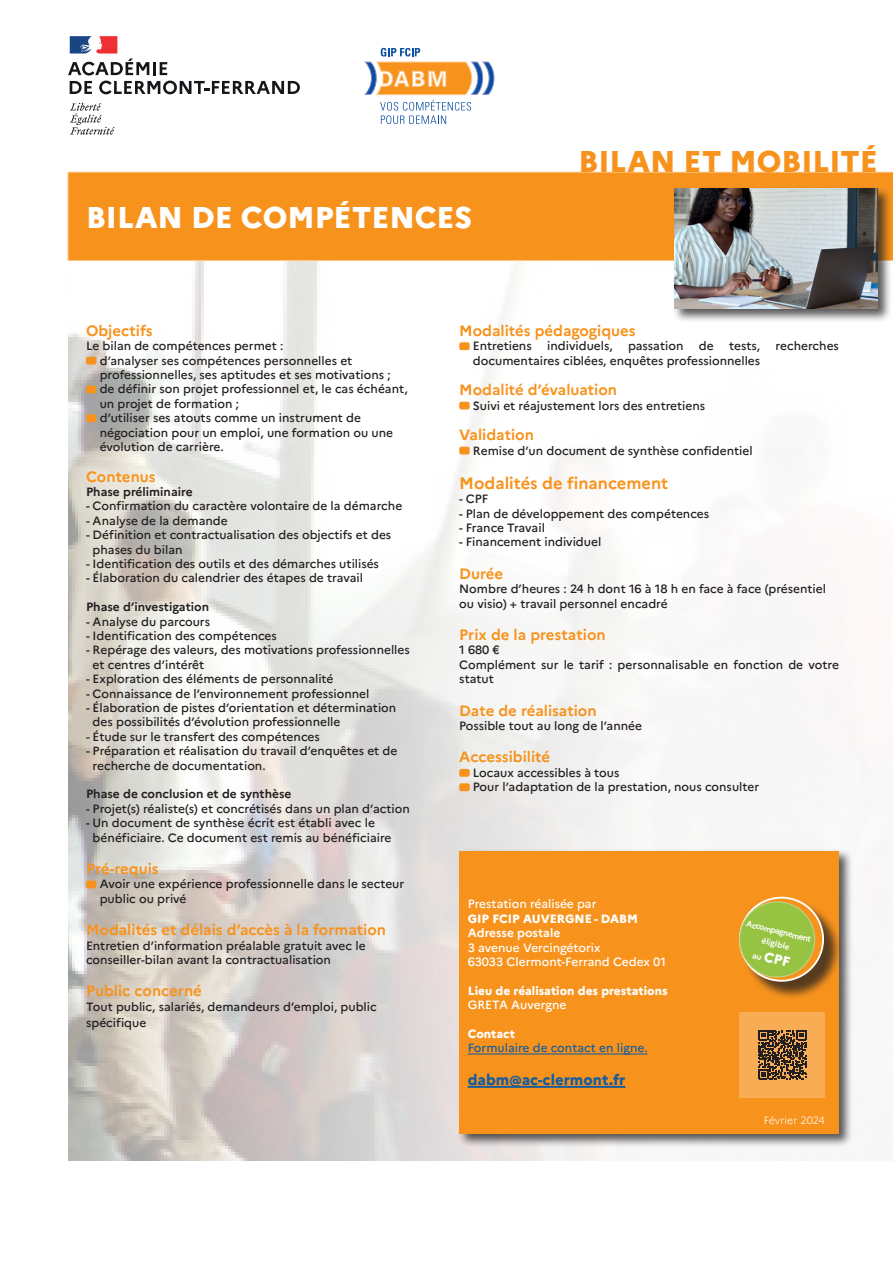
<style>
.page{position:relative;width:893px;height:1263px;background:#fff}
.page>*{position:absolute;margin:0;border:0;box-sizing:border-box;transform-origin:0 0}
.t1{font:800 30px "Marianne";color:#fff}
.t2{font:800 30px "Marianne";color:#f7931d}
.t3{font:700 16.5px "Marianne";color:#f7931d}
.t4{font:700 15px "Marianne";color:#f7931d}
.t5{font:800 15px "Marianne";color:#175d9e}
.t6{font:800 13.65px "Marianne";color:#fff}
.t7{font:500 12px/14.4px "Marianne";color:#231f20}
.t8{font:500 12px/14.4px "Marianne";color:#fff}
.t9{font:700 12px "Marianne";color:#231f20}
.t10{font:800 12px "Marianne";color:#fff}
.t11{font:500 12px "Marianne";color:#175d9e}
.t12{font:700 12px "Marianne";color:#fff}
.t13{font:300 10.5px "Marianne";color:#fff}
.t14{font:700 8.25px/12.8px "Marianne";color:#fff;text-align:center}
.s1{font-weight:700;font-size:8.25px}
</style>
<div class="page">
<img style="left:68px;top:261px;width:702px;height:900px">
<div style="left:68px;top:172px;width:825px;height:89px;background:#f7931d"></div>
<div style="left:86px;top:357px;width:10px;height:7px;background:#f7931d;border-radius:2px"></div>
<div style="left:86px;top:385px;width:10px;height:8px;background:#f7931d;border-radius:2px"></div>
<div style="left:86px;top:414px;width:10px;height:8px;background:#f7931d;border-radius:2px"></div>
<div style="left:86px;top:880px;width:10px;height:8px;background:#f7931d;border-radius:2px"></div>
<div style="left:672px;top:186px;width:220px;height:137px;background:#231f20;opacity:.75"></div>
<img style="left:674px;top:188px;width:204px;height:120px">
<div style="left:459px;top:342px;width:11px;height:8px;background:#f7931d;border-radius:2px"></div>
<div style="left:459px;top:402px;width:11px;height:7px;background:#f7931d;border-radius:2px"></div>
<div style="left:459px;top:447px;width:11px;height:7px;background:#f7931d;border-radius:2px"></div>
<div style="left:459px;top:769px;width:11px;height:8px;background:#f7931d;border-radius:2px"></div>
<div style="left:459px;top:783px;width:11px;height:8px;background:#f7931d;border-radius:2px"></div>
<div style="left:457px;top:849px;width:396px;height:298px;background:#231f20;opacity:.75"></div>
<div style="left:459px;top:851px;width:380px;height:282px;background:#f7931d"></div>
<hr style="left:468px;top:1053px;width:180px;height:1px;background:#175d9e">
<hr style="left:468px;top:1086px;width:157px;height:2px;background:#175d9e">
<div style="left:741px;top:899px;width:101px;height:101px;background:#231f20;opacity:.75"></div>
<svg style="left:739px;top:896px;width:91px;height:89px"></svg>
<div style="left:740px;top:1012px;width:85px;height:85px;background:#f8ad54"></div>
<svg style="left:758px;top:1030px;width:49px;height:49px"></svg>
<svg style="left:364px;top:48px;width:131px;height:76px"></svg>
<svg style="left:70px;top:103px;width:45px;height:32px"></svg>
<svg style="left:68px;top:36px;width:99px;height:39px"></svg>
<svg style="left:70px;top:81px;width:22px;height:13px"></svg>
<svg style="left:99px;top:81px;width:201px;height:13px"></svg>
<h1 class="t1" style="left:86px;top:199px;width:388px">BILAN DE COMPÉTENCES</h1>
<h1 class="t2" style="left:578px;top:143px;width:301px">BILAN ET MOBILITÉ</h1>
<p class="t4" style="left:86px;top:321px;width:68px">Objectifs</p>
<p class="t7" style="left:100px;top:339px;width:309px;text-indent:-14px">Le bilan de compétences permet :<br>d’analyser ses compétences personnelles et professionnelles, ses aptitudes et ses motivations ; de définir son projet professionnel et, le cas échéant, un projet de formation ;<br>d’utiliser ses atouts comme un instrument de négociation pour un emploi, une formation ou une évolution de carrière.</p>
<p class="t4" style="left:86px;top:467px;width:71px">Contenus</p>
<p class="t9" style="left:86px;top:484px;width:108px">Phase préliminaire</p>
<p class="t7" style="left:86px;top:499px;width:318px">- Confirmation du caractère volontaire de la démarche</p>
<p class="t7" style="left:86px;top:513px;width:143px">- Analyse de la demande</p>
<p class="t7" style="left:93px;top:528px;width:300px;text-indent:-7px">- Définition et contractualisation des objectifs et des phases du bilan</p>
<p class="t7" style="left:86px;top:556px;width:294px">- Identification des outils et des démarches utilisés</p>
<p class="t7" style="left:86px;top:571px;width:279px">- Élaboration du calendrier des étapes de travail</p>
<p class="t9" style="left:86px;top:599px;width:125px">Phase d’investigation</p>
<p class="t7" style="left:86px;top:614px;width:126px">- Analyse du parcours</p>
<p class="t7" style="left:86px;top:628px;width:192px">- Identification des compétences</p>
<p class="t7" style="left:93px;top:643px;width:319px;text-indent:-7px">- Repérage des valeurs, des motivations professionnelles et centres d’intérêt</p>
<p class="t7" style="left:86px;top:672px;width:249px">- Exploration des éléments de personnalité</p>
<p class="t7" style="left:86px;top:686px;width:285px">- Connaissance de l’environnement professionnel</p>
<p class="t7" style="left:93px;top:700px;width:305px;text-indent:-7px">- Élaboration de pistes d’orientation et détermination des possibilités d’évolution professionnelle</p>
<p class="t7" style="left:86px;top:729px;width:235px">- Étude sur le transfert des compétences</p>
<p class="t7" style="left:93px;top:744px;width:306px;text-indent:-7px">- Préparation et réalisation du travail d’enquêtes et de recherche de documentation.</p>
<p class="t9" style="left:86px;top:787px;width:207px">Phase de conclusion et de synthèse</p>
<p class="t7" style="left:86px;top:801px;width:325px">- Projet(s) réaliste(s) et concrétisés dans un plan d’action</p>
<p class="t7" style="left:93px;top:816px;width:300px;text-indent:-7px">- Un document de synthèse écrit est établi avec le bénéficiaire. Ce document est remis au bénéficiaire</p>
<p class="t4" style="left:86px;top:859px;width:74px">Pré-requis</p>
<p class="t7" style="left:100px;top:877px;width:306px">Avoir une expérience professionnelle dans le secteur public ou privé</p>
<p class="t4" style="left:86px;top:921px;width:302px">Modalités et délais d’accès à la formation</p>
<p class="t7" style="left:86px;top:938px;width:281px">Entretien d’information préalable gratuit avec le conseiller-bilan avant la contractualisation</p>
<p class="t4" style="left:86px;top:982px;width:117px">Public concerné</p>
<p class="t7" style="left:86px;top:998px;width:292px;line-height:16.2px">Tout public, salariés, demandeurs d’emploi, public spécifique</p>
<p class="t4" style="left:459px;top:321px;width:178px">Modalités pédagogiques</p>
<p class="t7" style="left:473px;top:339px;width:60px">Entretiens</p>
<p class="t7" style="left:547px;top:339px;width:67px">individuels,</p>
<p class="t7" style="left:628px;top:339px;width:57px">passation</p>
<p class="t7" style="left:699px;top:339px;width:16px">de</p>
<p class="t7" style="left:729px;top:339px;width:32px">tests,</p>
<p class="t7" style="left:776px;top:339px;width:65px">recherches</p>
<p class="t7" style="left:473px;top:353px;width:289px">documentaires ciblées, enquêtes professionnelles</p>
<p class="t4" style="left:459px;top:381px;width:159px">Modalité d’évaluation</p>
<p class="t7" style="left:473px;top:398px;width:234px">Suivi et réajustement lors des entretiens</p>
<p class="t4" style="left:459px;top:426px;width:76px">Validation</p>
<p class="t7" style="left:473px;top:443px;width:281px">Remise d’un document de synthèse confidentiel</p>
<h2 class="t3" style="left:459px;top:473px;width:211px">Modalités de financement</h2>
<p class="t7" style="left:459px;top:492px;width:31px">- CPF</p>
<p class="t7" style="left:459px;top:506px;width:251px">- Plan de développement des compétences</p>
<p class="t7" style="left:459px;top:520px;width:87px">- France Travail</p>
<p class="t7" style="left:459px;top:535px;width:144px">- Financement individuel</p>
<p class="t4" style="left:459px;top:564px;width:46px">Durée</p>
<p class="t7" style="left:459px;top:582px;width:368px">Nombre d’heures : 24 h dont 16 à 18 h en face à face (présentiel ou visio) + travail personnel encadré</p>
<p class="t4" style="left:459px;top:625px;width:148px">Prix de la prestation</p>
<p class="t7" style="left:459px;top:643px;width:381px">1 680 €<br>Complément sur le tarif : personnalisable en fonction de votre statut</p>
<p class="t4" style="left:459px;top:701px;width:139px">Date de réalisation</p>
<p class="t7" style="left:459px;top:718px;width:184px">Possible tout au long de l’année</p>
<p class="t4" style="left:459px;top:748px;width:92px">Accessibilité</p>
<p class="t7" style="left:473px;top:765px;width:288px">Locaux accessibles à tous<br>Pour l’adaptation de la prestation, nous consulter</p>
<p class="t8" style="left:468px;top:897px;width:130px">Prestation réalisée par</p>
<p class="t10" style="left:468px;top:911px;width:172px">GIP FCIP AUVERGNE - DABM</p>
<p class="t12" style="left:468px;top:925px;width:94px">Adresse postale</p>
<p class="t8" style="left:468px;top:940px;width:200px">3 avenue Vercingétorix<br>63033 Clermont-Ferrand Cedex 01</p>
<p class="t10" style="left:468px;top:983px;width:201px">Lieu de réalisation des prestations</p>
<p class="t8" style="left:468px;top:998px;width:100px">GRETA Auvergne</p>
<p class="t10" style="left:468px;top:1026px;width:49px">Contact</p>
<p class="t11" style="left:468px;top:1041px;width:181px">Formulaire de contact en ligne.</p>
<p class="t5" style="left:468px;top:1070px;width:159px">dabm@ac-clermont.fr</p>
<p class="t14" style="left:748px;top:917px;width:68px;rotate:14deg">Accompagnement éligible</p>
<p class="t6" style="left:755px;top:945px;width:40px;rotate:14deg"><span class="s1">au</span> CPF</p>
<p class="t13" style="left:764px;top:1114px;width:63px">Février 2024</p>
</div>
